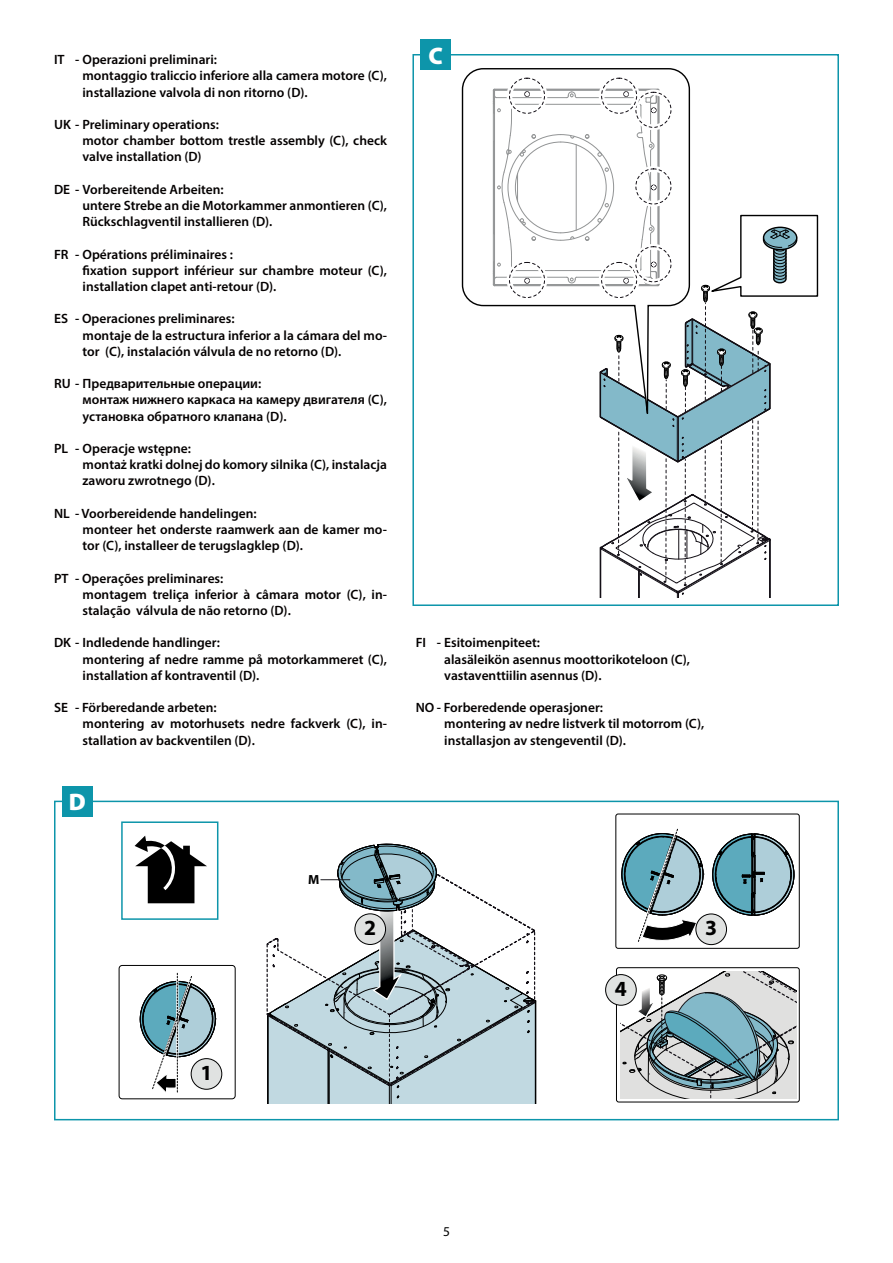
<style>
.page{position:relative;width:893px;height:1263px;background:#fff}
.page>*{position:absolute;margin:0;border:0;box-sizing:border-box;transform-origin:0 0}
.t1{font:900 24px "Myriad Pro";color:#fff}
.t2{font:700 21.6px "Myriad Pro";color:#000}
.t3{font:600 13.5px/16.2px "Myriad Pro";color:#040000}
.t4{font:13.5px "Myriad Pro";color:#000}
.t5{font:700 13.35px "Myriad Pro";color:#000}
</style>
<div class="page">
<div style="left:412px;top:54px;width:427px;height:552px;border:2px solid #0d95aa"></div>
<div style="left:615px;top:814px;width:185px;height:135px;border:1px solid #000;border-radius:2px"></div>
<div style="left:616px;top:967px;width:184px;height:135px;border:1px solid #000;border-radius:2px"></div>
<svg style="left:621px;top:824px;width:179px;height:119px"></svg>
<svg style="left:621px;top:972px;width:175px;height:126px;background:#a6b5b9"></svg>
<div style="left:696px;top:914px;width:30px;height:30px;background:#e0e2e1;border-radius:50%"></div>
<div style="left:695px;top:913px;width:32px;height:32px;border:1px solid #000;border-radius:50%"></div>
<div style="left:606px;top:974px;width:30px;height:31px;background:#e0e2e1;border-radius:50%"></div>
<div style="left:605px;top:974px;width:32px;height:32px;border:1px solid #000;border-radius:50%"></div>
<div style="left:119px;top:965px;width:117px;height:134px;border:1px solid #000;border-radius:3px"></div>
<svg style="left:139px;top:972px;width:78px;height:121px"></svg>
<div style="left:191px;top:1058px;width:31px;height:31px;background:#e0e2e1;border-radius:50%"></div>
<div style="left:191px;top:1058px;width:31px;height:32px;border:1px solid #000;border-radius:50%"></div>
<svg style="left:267px;top:843px;width:269px;height:260px"></svg>
<div style="left:54px;top:801px;width:785px;height:319px;border:2px solid #0d95aa"></div>
<svg style="left:135px;top:836px;width:72px;height:67px"></svg>
<div style="left:121px;top:821px;width:97px;height:99px;border:2px solid #0d95aa"></div>
<div style="left:421px;top:40px;width:30px;height:30px;background:#0d95aa"></div>
<div style="left:62px;top:786px;width:31px;height:31px;background:#0d95aa"></div>
<svg style="left:461px;top:68px;width:229px;height:239px"></svg>
<div style="left:599px;top:75px;width:40px;height:41px;border:6px solid #fff;border-radius:50%"></div>
<div style="left:601px;top:78px;width:36px;height:35px;border:1px dashed #130f16;border-radius:50%"></div>
<div style="left:507px;top:75px;width:40px;height:41px;border:6px solid #fff;border-radius:50%"></div>
<div style="left:509px;top:78px;width:36px;height:35px;border:1px dashed #130f16;border-radius:50%"></div>
<svg style="left:493px;top:89px;width:325px;height:508px"></svg>
<p class="t3" style="left:83px;top:53px;width:306px;text-indent:-29px">IT - Operazioni preliminari:<br>montaggio traliccio inferiore alla camera motore (C), installazione valvola di non ritorno (D).</p>
<p class="t3" style="left:83px;top:118px;width:306px;text-indent:-29px">UK - Preliminary operations:<br>motor chamber bottom trestle assembly (C), check valve installation (D)</p>
<p class="t3" style="left:83px;top:182px;width:306px;text-indent:-29px">DE - Vorbereitende Arbeiten:<br>untere Strebe an die Motorkammer anmontieren (C),<br>Rückschlagventil installieren (D).</p>
<p class="t3" style="left:83px;top:247px;width:306px;text-indent:-29px">FR - Opérations préliminaires :<br>fixation support inférieur sur chambre moteur (C), installation clapet anti-retour (D).</p>
<p class="t3" style="left:83px;top:312px;width:306px;text-indent:-28px">ES - Operaciones preliminares:<br>montaje de la estructura inferior a la cámara del mo&shy;tor (C), instalación válvula de no retorno (D).</p>
<p class="t3" style="left:83px;top:377px;width:306px;text-indent:-29px">RU - Предварительные операции:<br>монтаж нижнего каркаса на камеру двигателя (C), установка обратного клапана (D).</p>
<p class="t3" style="left:83px;top:442px;width:306px;text-indent:-29px">PL - Operacje wstępne:<br>montaż kratki dolnej do komory silnika (C), instalacja zaworu zwrotnego (D).</p>
<p class="t3" style="left:83px;top:506px;width:306px;text-indent:-28px">NL - Voorbereidende handelingen:<br>monteer het onderste raamwerk aan de kamer mo&shy;tor (C), installeer de terugslagklep (D).</p>
<p class="t3" style="left:83px;top:571px;width:306px;text-indent:-28px">PT - Operações preliminares:<br>montagem treliça inferior à câmara motor (C), in&shy;stalação válvula de não retorno (D).</p>
<p class="t3" style="left:83px;top:636px;width:306px;text-indent:-29px">DK - Indledende handlinger:<br>montering af nedre ramme på motorkammeret (C), installation af kontraventil (D).</p>
<p class="t3" style="left:83px;top:701px;width:306px;text-indent:-28px">SE - Förberedande arbeten:<br>montering av motorhusets nedre fackverk (C), in&shy;stallation av backventilen (D).</p>
<h1 class="t1" style="left:69px;top:788px;width:19px">D</h1>
<h2 class="t2" style="left:200px;top:1060px;width:14px">1</h2>
<p class="t5" style="left:308px;top:872px;width:13px">M</p>
<h2 class="t2" style="left:364px;top:915px;width:14px">2</h2>
<h1 class="t1" style="left:429px;top:41px;width:16px">C</h1>
<p class="t3" style="left:444px;top:636px;width:247px;text-indent:-29px">FI - Esitoimenpiteet:<br>alasäleikön asennus moottorikoteloon (C), vastaventtiilin asennus (D).</p>
<p class="t3" style="left:444px;top:701px;width:262px;text-indent:-28px">NO - Forberedende operasjoner:<br>montering av nedre listverk til motorrom (C), installasjon av stengeventil (D).</p>
<h2 class="t2" style="left:615px;top:976px;width:14px">4</h2>
<h2 class="t2" style="left:705px;top:915px;width:14px">3</h2>
<p class="t4" style="left:443px;top:1223px;width:8px">5</p>
</div>
